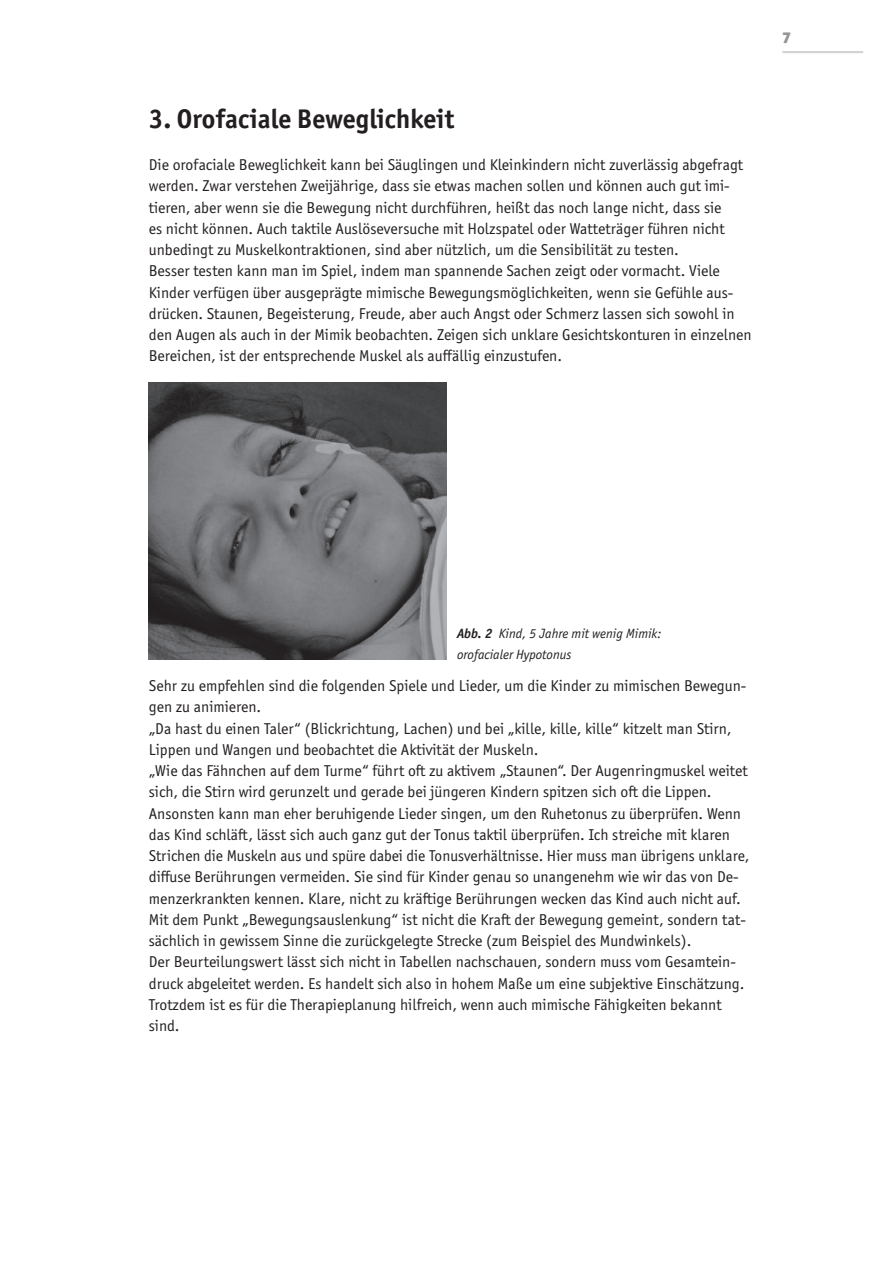
<style>
.page{position:relative;width:893px;height:1263px;background:#fff}
.page>*{position:absolute;margin:0;border:0;box-sizing:border-box;transform-origin:0 0}
.t1{font:700 27px "Officina Sans ITC Pro";color:#231f20}
.t2{font:15.75px/21.3px "Officina Sans ITC Pro";color:#231f20}
.t3{font:900 15.75px "Officina Sans ITC Pro";color:#939598}
.t4{font:italic 13.5px/21.3px "Officina Sans ITC Pro";color:#231f20}
.s1{font-weight:700}
</style>
<div class="page">
<hr style="left:782px;top:51px;width:81px;height:2px;background:#d1d2d4">
<img style="left:149px;top:383px;width:297px;height:276px">
<h1 class="t1" style="left:149px;top:102px;width:307px">3. Orofaciale Beweglichkeit</h1>
<p class="t2" style="left:149px;top:154px;width:604px">Die orofaciale Beweglichkeit kann bei Säuglingen und Kleinkindern nicht zuverlässig abgefragt werden. Zwar verstehen Zweijährige, dass sie etwas machen sollen und können auch gut imi&shy;tieren, aber wenn sie die Bewegung nicht durchführen, heißt das noch lange nicht, dass sie<br>es nicht können. Auch taktile Auslöseversuche mit Holzspatel oder Watteträger führen nicht unbedingt zu Muskelkontraktionen, sind aber nützlich, um die Sensibilität zu testen.<br>Besser testen kann man im Spiel, indem man spannende Sachen zeigt oder vormacht. Viele Kinder verfügen über ausgeprägte mimische Bewegungsmöglichkeiten, wenn sie Gefühle aus&shy;drücken. Staunen, Begeisterung, Freude, aber auch Angst oder Schmerz lassen sich sowohl in den Augen als auch in der Mimik beobachten. Zeigen sich unklare Gesichtskonturen in einzelnen Bereichen, ist der entsprechende Muskel als auffällig einzustufen.</p>
<p class="t3" style="left:782px;top:27px;width:10px">7</p>
<p class="t4" style="left:457px;top:623px;width:206px"><span class="s1">Abb. 2</span> Kind, 5 Jahre mit wenig Mimik: orofacialer Hypotonus</p>
<p class="t2" style="left:149px;top:675px;width:602px">Sehr zu empfehlen sind die folgenden Spiele und Lieder, um die Kinder zu mimischen Bewegun&shy;gen zu animieren.<br>„Da hast du einen Taler“ (Blickrichtung, Lachen) und bei „kille, kille, kille“ kitzelt man Stirn, Lippen und Wangen und beobachtet die Aktivität der Muskeln.<br>„Wie das Fähnchen auf dem Turme“ führt oft zu aktivem „Staunen“. Der Augenringmuskel weitet sich, die Stirn wird gerunzelt und gerade bei jüngeren Kindern spitzen sich oft die Lippen.<br>Ansonsten kann man eher beruhigende Lieder singen, um den Ruhetonus zu überprüfen. Wenn das Kind schläft, lässt sich auch ganz gut der Tonus taktil überprüfen. Ich streiche mit klaren Strichen die Muskeln aus und spüre dabei die Tonusverhältnisse. Hier muss man übrigens unklare, diffuse Berührungen vermeiden. Sie sind für Kinder genau so unangenehm wie wir das von De&shy;menzerkrankten kennen. Klare, nicht zu kräftige Berührungen wecken das Kind auch nicht auf.<br>Mit dem Punkt „Bewegungsauslenkung“ ist nicht die Kraft der Bewegung gemeint, sondern tat&shy;sächlich in gewissem Sinne die zurückgelegte Strecke (zum Beispiel des Mundwinkels).<br>Der Beurteilungswert lässt sich nicht in Tabellen nachschauen, sondern muss vom Gesamtein&shy;druck abgeleitet werden. Es handelt sich also in hohem Maße um eine subjektive Einschätzung.<br>Trotzdem ist es für die Therapieplanung hilfreich, wenn auch mimische Fähigkeiten bekannt sind.</p>
</div>
